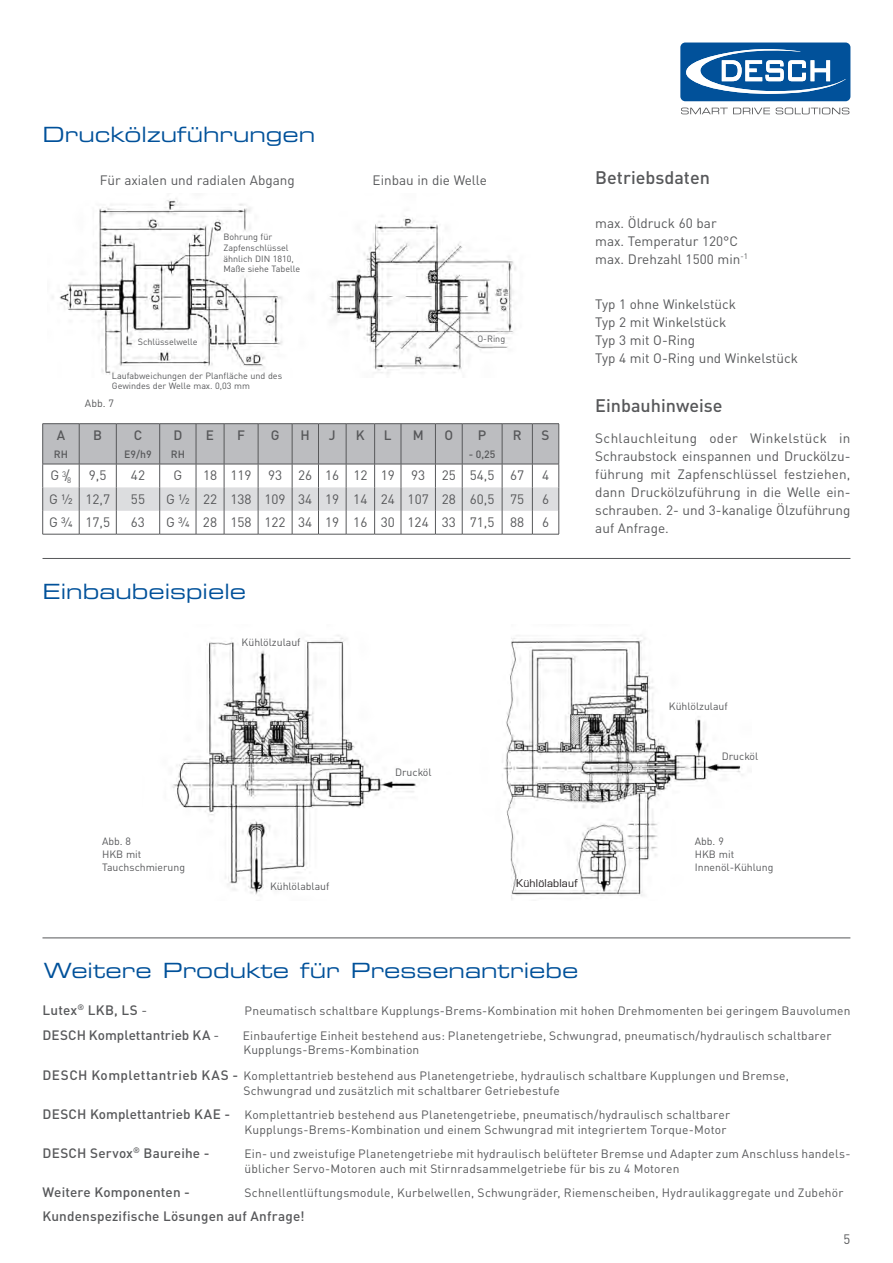
<style>
.page{position:relative;width:893px;height:1263px;background:#fff}
.page>*{position:absolute;margin:0;border:0;box-sizing:border-box;transform-origin:0 0}
.t1{font:21px "Eurostile LT Pro Ex 2";color:#01519a}
.t2{font:500 18px "DINOT";color:#57585a}
.t3{font:13.5px/18px "DINOT";color:#57585a}
.t4{font:500 13.5px "DINOT";letter-spacing:.01em;color:#57585a}
.t5{font:12px/15px "DINOT";letter-spacing:.015em;color:#57585a}
.t6{font:10.5px/12.6px "DINOT";color:#57585a}
.t7{font:500 10.5px "DINOT";color:#57585a}
.t8{font:10.5px "Eurostile LT Std";letter-spacing:.02em;color:#231f20}
.t9{font:9px/10.8px "DINOT";color:#57585a}
.s1{font-weight:400}
.s2{font-weight:500;font-size:13.5px}
</style>
<div class="page">
<div style="left:680px;top:43px;width:170px;height:58px;background:#01519a;border-radius:5px"></div>
<svg style="left:681px;top:108px;width:168px;height:6px"></svg>
<svg style="left:686px;top:49px;width:160px;height:45px"></svg>
<img style="left:172px;top:635px;width:571px;height:264px">
<hr style="left:43px;top:558px;width:807px;height:1px;background:#57585a">
<hr style="left:42px;top:937px;width:808px;height:1px;background:#57585a">
<svg style="left:42px;top:423px;width:518px;height:112px"></svg>
<img style="left:52px;top:198px;width:464px;height:177px">
<h1 class="t1" style="left:43px;top:120px;width:274px">Druckölzuführungen</h1>
<p class="t3" style="left:100px;top:171px;width:196px">Für axialen und radialen Abgang</p>
<p class="t3" style="left:373px;top:170px;width:116px">Einbau in die Welle</p>
<p class="t9" style="left:223px;top:231px;width:78px">Bohrung für<br>Zapfenschlüssel ähnlich DIN 1810,<br>Maße siehe Tabelle</p>
<p class="t4" style="left:57px;top:425px;width:10px">A</p>
<p class="t7" style="left:54px;top:446px;width:16px">RH</p>
<p class="t9" style="left:138px;top:335px;width:61px">Schlüsselwelle</p>
<p class="t9" style="left:112px;top:369px;width:172px">Laufabweichungen der Planfläche und des<br>Gewindes der Welle max. 0,03 mm</p>
<p class="t6" style="left:85px;top:396px;width:31px">Abb. 7</p>
<p class="t9" style="left:477px;top:333px;width:29px">O-Ring</p>
<p class="t4" style="left:93px;top:425px;width:10px">B</p>
<p class="t4" style="left:134px;top:425px;width:10px">C</p>
<p class="t7" style="left:124px;top:446px;width:29px">E9/h9</p>
<p class="t4" style="left:173px;top:425px;width:10px">D</p>
<p class="t7" style="left:171px;top:446px;width:16px">RH</p>
<p class="t4" style="left:206px;top:425px;width:10px">E</p>
<p class="t4" style="left:237px;top:425px;width:9px">F</p>
<p class="t4" style="left:271px;top:425px;width:10px">G</p>
<p class="t4" style="left:301px;top:425px;width:11px">H</p>
<p class="t4" style="left:329px;top:425px;width:8px">J</p>
<p class="t4" style="left:356px;top:425px;width:10px">K</p>
<p class="t4" style="left:384px;top:425px;width:9px">L</p>
<p class="t4" style="left:413px;top:425px;width:12px">M</p>
<p class="t4" style="left:444px;top:425px;width:10px">O</p>
<p class="t4" style="left:478px;top:425px;width:10px">P</p>
<p class="t7" style="left:469px;top:446px;width:28px">- 0,25</p>
<p class="t4" style="left:513px;top:425px;width:10px">R</p>
<p class="t4" style="left:542px;top:425px;width:9px">S</p>
<p class="t3" style="left:51px;top:466px;width:22px">G <sup>3</sup>/<sub>8</sub></p>
<p class="t3" style="left:89px;top:466px;width:19px">9,5</p>
<p class="t3" style="left:131px;top:466px;width:16px">42</p>
<p class="t3" style="left:173px;top:466px;width:10px">G</p>
<p class="t3" style="left:203px;top:466px;width:323px">18 119 93 26 16 12 19 93 25 54,5 67</p>
<p class="t3" style="left:542px;top:466px;width:9px">4</p>
<p class="t3" style="left:49px;top:489px;width:62px">G ½ 12,7</p>
<p class="t3" style="left:131px;top:489px;width:16px">55</p>
<p class="t3" style="left:166px;top:489px;width:360px">G ½ 22 138 109 34 19 14 24 107 28 60,5 75</p>
<p class="t3" style="left:542px;top:489px;width:9px">6</p>
<p class="t3" style="left:49px;top:512px;width:62px">G ¾ 17,5</p>
<p class="t3" style="left:131px;top:512px;width:16px">63</p>
<p class="t3" style="left:166px;top:512px;width:360px">G ¾ 28 158 122 34 19 16 30 124 33 71,5 88</p>
<p class="t3" style="left:542px;top:512px;width:9px">6</p>
<h1 class="t1" style="left:43px;top:577px;width:205px">Einbaubeispiele</h1>
<p class="t6" style="left:242px;top:636px;width:60px">Kühlölzulauf</p>
<p class="t6" style="left:395px;top:765px;width:38px">Drucköl</p>
<h2 class="t2" style="left:595px;top:163px;width:116px">Betriebsdaten</h2>
<p class="t3" style="left:595px;top:213px;width:154px">max. Öldruck 60 bar max. Temperatur 120°C max. Drehzahl 1500 min<sup>-1</sup></p>
<p class="t3" style="left:595px;top:294px;width:204px">Typ 1 ohne Winkelstück<br>Typ 2 mit Winkelstück<br>Typ 3 mit O-Ring<br>Typ 4 mit O-Ring und Winkelstück</p>
<h2 class="t2" style="left:595px;top:391px;width:129px">Einbauhinweise</h2>
<p class="t3" style="left:595px;top:428px;width:257px;text-align:justify">Schlauchleitung oder Winkelstück in Schraubstock einspannen und Druckölzu&shy;führung mit Zapfenschlüssel festziehen, dann Druckölzuführung in die Welle ein&shy;schrauben. 2- und 3-kanalige Ölzuführung auf Anfrage.</p>
<p class="t6" style="left:669px;top:699px;width:60px">Kühlölzulauf</p>
<p class="t6" style="left:722px;top:749px;width:38px">Drucköl</p>
<p class="t6" style="left:102px;top:835px;width:85px">Abb. 8<br>HKB mit<br>Tauchschmierung</p>
<p class="t6" style="left:695px;top:835px;width:80px">Abb. 9<br>HKB mit<br>Innenöl-Kühlung</p>
<p class="t6" style="left:270px;top:879px;width:61px">Kühlölablauf</p>
<p class="t8" style="left:516px;top:877px;width:63px">Kühlölablauf</p>
<h1 class="t1" style="left:44px;top:956px;width:536px">Weitere Produkte für Pressenantriebe</h1>
<p class="t4" style="left:43px;top:999px;width:106px">Lutex<sup>®</sup> LKB, LS <span class="s1">-</span></p>
<p class="t5" style="left:245px;top:1002px;width:607px">Pneumatisch schaltbare Kupplungs-Brems-Kombination mit hohen Drehmomenten bei geringem Bauvolumen</p>
<p class="t4" style="left:43px;top:1025px;width:178px">DESCH Komplettantrieb KA <span class="s1">-</span></p>
<p class="t5" style="left:243px;top:1028px;width:590px;line-height:14.4px">Einbaufertige Einheit bestehend aus: Planetengetriebe, Schwungrad, pneumatisch/hydraulisch schaltbarer<br>Kupplungs-Brems-Kombination</p>
<p class="t5" style="left:243px;top:1067px;width:547px;text-indent:-201px"><span class="s2">DESCH Komplettantrieb KAS -</span> Komplettantrieb bestehend aus Planetengetriebe, hydraulisch schaltbare Kupplungen und Bremse,<br>Schwungrad und zusätzlich mit schaltbarer Getriebestufe</p>
<p class="t5" style="left:245px;top:1106px;width:487px;text-indent:-202px"><span class="s2">DESCH Komplettantrieb KAE -</span> Komplettantrieb bestehend aus Planetengetriebe, pneumatisch/hydraulisch schaltbarer<br>Kupplungs-Brems-Kombination und einem Schwungrad mit integriertem Torque-Motor</p>
<p class="t4" style="left:43px;top:1142px;width:168px">DESCH Servox<sup>®</sup> Baureihe -</p>
<p class="t5" style="left:245px;top:1145px;width:607px">Ein- und zweistufige Planetengetriebe mit hydraulisch belüfteter Bremse und Adapter zum Anschluss handels&shy;üblicher Servo-Motoren auch mit Stirnradsammelgetriebe für bis zu 4 Motoren</p>
<p class="t4" style="left:43px;top:1181px;width:149px">Weitere Komponenten -</p>
<p class="t5" style="left:245px;top:1184px;width:600px">Schnellentlüftungsmodule, Kurbelwellen, Schwungräder, Riemenscheiben, Hydraulikaggregate und Zubehör</p>
<p class="t4" style="left:43px;top:1205px;width:263px">Kundenspezifische Lösungen auf Anfrage!</p>
<p class="t3" style="left:844px;top:1229px;width:8px">5</p>
</div>
